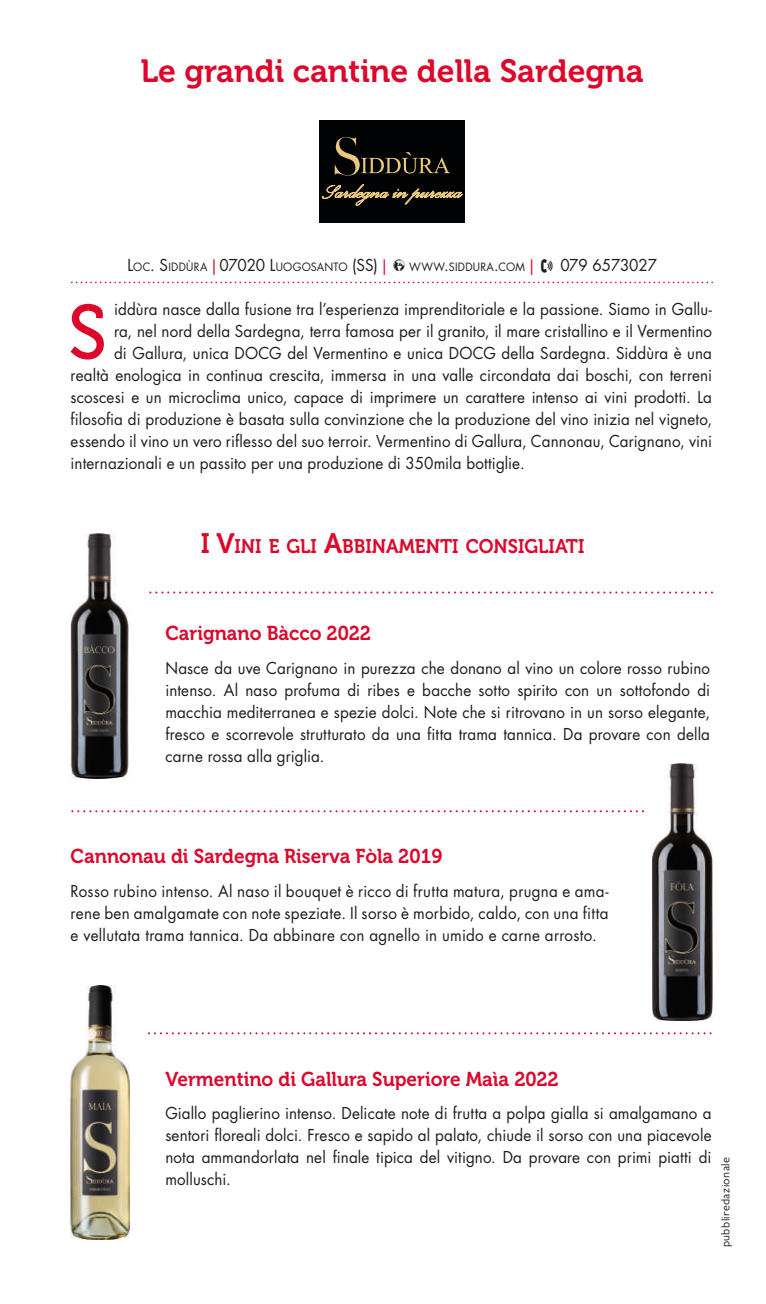
<style>
.page{position:relative;width:766px;height:1304px;background:#fff}
.page>*{position:absolute;margin:0;border:0;box-sizing:border-box;transform-origin:0 0}
.t1{font:76.4px "Museo 500";color:#dd062b;scale:.95 1}
.t2{font:32px "Museo 700";color:#dd062b}
.t3{font:20px "Museo 700";color:#dd062b;scale:.95 1}
.t4{font:19.6px "Museo 700";color:#dd062b;scale:.95 1}
.t5{font:16px/22px "Futura Std";letter-spacing:.01em;color:#1d1d1b;text-align:justify;scale:.95 1}
.t6{font:16px "Futura Std";letter-spacing:-.01em;color:#1d1d1b;scale:.95 1}
.t7{font:condensed 12px "Gill Sans";letter-spacing:.03em;color:#1d1d1b}
.t8{font:11.2px "Futura Std";letter-spacing:.025em;color:#1d1d1b;scale:.95 1}
.s1{font-size:16px}
.s2{font-family:"Univers LT Std";font-size:15.6px;color:#dd062b}
.s3{font-family:"GRH FONT2012";font-size:16px}
.s4{font-size:28px}
</style>
<div class="page">
<svg style="left:149px;top:591px;width:563px;height:2px"></svg>
<svg style="left:71px;top:810px;width:572px;height:2px"></svg>
<svg style="left:148px;top:1032px;width:563px;height:2px"></svg>
<svg style="left:71px;top:282px;width:641px;height:1px"></svg>
<div style="left:320px;top:120px;width:145px;height:103px;background:#020304"></div>
<svg style="left:334px;top:137px;width:116px;height:39px"></svg>
<svg style="left:322px;top:184px;width:141px;height:22px"></svg>
<img style="left:652px;top:763px;width:60px;height:258px">
<img style="left:71px;top:533px;width:58px;height:245px">
<img style="left:70px;top:985px;width:60px;height:255px">
<h2 class="t2" style="left:140px;top:53px;width:504px">Le grandi cantine della Sardegna</h2>
<p class="t8" style="left:127px;top:260px;width:429px"><span class="s1">L</span>OC<span class="s1">. S</span>IDDÙRA <span class="s2">|</span> <span class="s1">07020 L</span>UOGOSANTO <span class="s1">(SS)</span> <span class="s2">|</span> <span class="s3">6</span> WWW<span class="s1">.</span>SIDDURA<span class="s1">.</span>COM <span class="s2">|</span></p>
<p class="t6" style="left:560px;top:255px;width:103px">079 6573027</p>
<h1 class="t1" style="left:68px;top:290px;width:42px">S</h1>
<p class="t5" style="left:114px;top:298px;width:630px">iddùra nasce dalla fusione tra l’esperienza imprenditoriale e la passione. Siamo in Gallu-</p>
<p class="t5" style="left:114px;top:320px;width:630px">ra, nel nord della Sardegna, terra famosa per il granito, il mare cristallino e il Vermentino</p>
<p class="t5" style="left:114px;top:342px;width:630px">di Gallura, unica DOCG del Vermentino e unica DOCG della Sardegna. Siddùra è una</p>
<p class="t5" style="left:71px;top:364px;width:676px">realtà enologica in continua crescita, immersa in una valle circondata dai boschi, con terreni</p>
<p class="t5" style="left:71px;top:386px;width:676px">scoscesi e un microclima unico, capace di imprimere un carattere intenso ai vini prodotti. La</p>
<p class="t5" style="left:71px;top:408px;width:676px">filosofia di produzione è basata sulla convinzione che la produzione del vino inizia nel vigneto,</p>
<p class="t5" style="left:71px;top:430px;width:676px">essendo il vino un vero riflesso del suo terroir. Vermentino di Gallura, Cannonau, Carignano, vini</p>
<p class="t5" style="left:71px;top:452px;width:479px">internazionali e un passito per una produzione di 350mila bottiglie.</p>
<p class="t4" style="left:201px;top:535px;width:405px"><span class="s4">I V</span>INI E GLI <span class="s4">A</span>BBINAMENTI CONSIGLIATI</p>
<p class="t3" style="left:165px;top:622px;width:218px">Carignano Bàcco 2022</p>
<p class="t5" style="left:165px;top:657px;width:574px">Nasce da uve Carignano in purezza che donano al vino un colore rosso rubino intenso. Al naso profuma di ribes e bacche sotto spirito con un sottofondo di macchia mediterranea e spezie dolci. Note che si ritrovano in un sorso elegante, fresco e scorrevole strutturato da una fitta trama tannica. Da provare con della carne rossa alla griglia.</p>
<p class="t3" style="left:71px;top:845px;width:393px">Cannonau di Sardegna Riserva Fòla 2019</p>
<p class="t5" style="left:71px;top:880px;width:567px">Rosso rubino intenso. Al naso il bouquet è ricco di frutta matura, prugna e ama&shy;rene ben amalgamate con note speziate. Il sorso è morbido, caldo, con una fitta e vellutata trama tannica. Da abbinare con agnello in umido e carne arrosto.</p>
<p class="t3" style="left:165px;top:1067px;width:415px">Vermentino di Gallura Superiore Maìa 2022</p>
<p class="t5" style="left:165px;top:1102px;width:576px">Giallo paglierino intenso. Delicate note di frutta a polpa gialla si amalgamano a sentori floreali dolci. Fresco e sapido al palato, chiude il sorso con una piacevole nota ammandorlata nel finale tipica del vitigno. Da provare con primi piatti di molluschi.</p>
<p class="t7" style="left:718px;top:1247px;width:91px;rotate:-90deg">pubbliredazionale</p>
</div>
